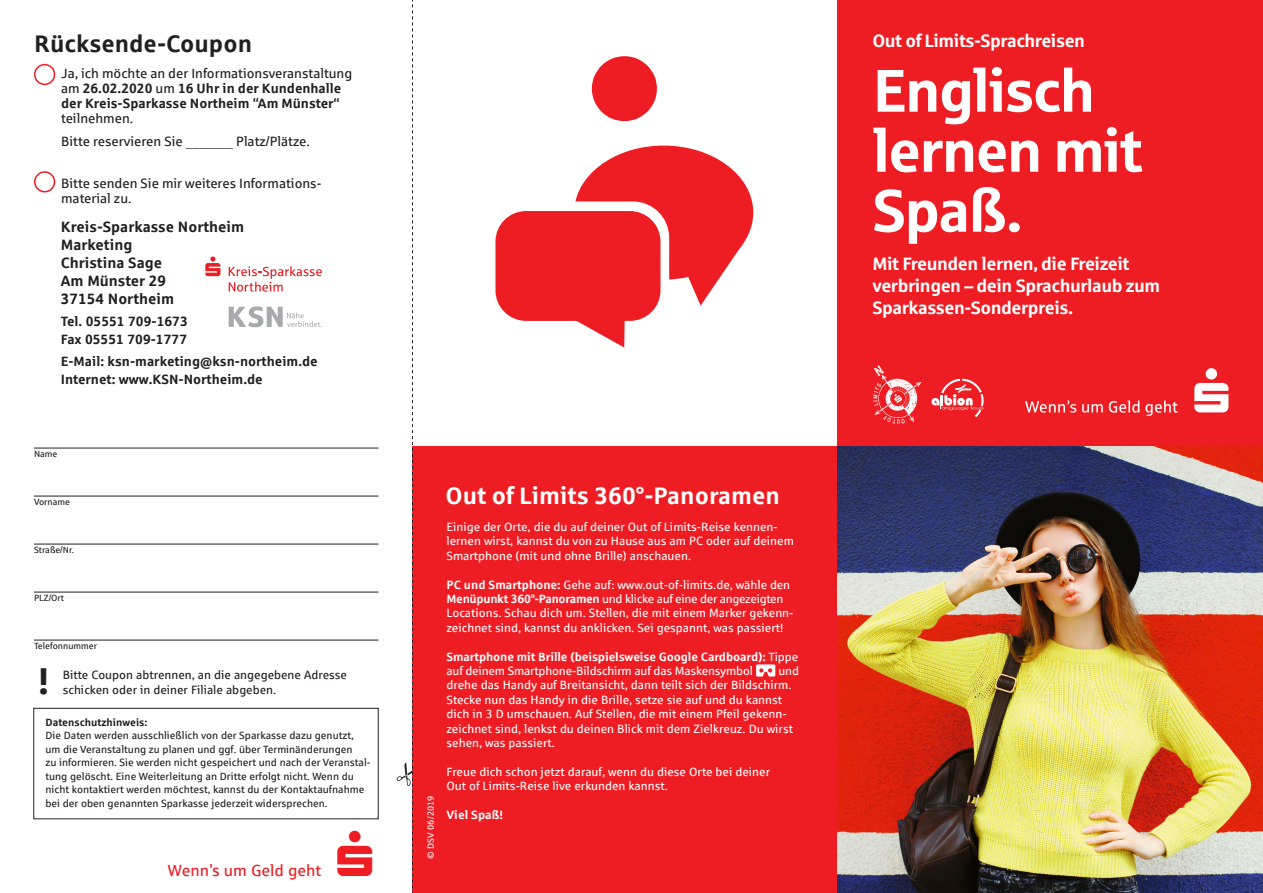
<style>
.page{position:relative;width:1263px;height:893px;background:#fff}
.page>*{position:absolute;margin:0;border:0;box-sizing:border-box;transform-origin:0 0}
.t1{font:700 60px/60px "Sparkasse Rg";letter-spacing:-.035em;color:#fff}
.Titelzeile_weiss{font:700 37.5px "Sparkasse Rg";color:#231f20}
.Einleitung_und_Ueber{font:700 24px "Sparkasse Rg";color:#fff}
.Einleitung_und_Ueber-2{font:700 24px "Sparkasse Rg";color:#231f20}
.t2{font:700 18px/21.6px "Sparkasse Rg";letter-spacing:-.025em;color:#fff}
.Titelzeile_weiss-2{font:16.2px "Sparkasse Rg";color:#ee1d23}
.Titelzeile_weiss-3{font:700 15px "Sparkasse Rg";color:#231f20}
.Copy_9pkt{font:700 13.5px/14.9px "Sparkasse Rg";color:#231f20}
.Titelzeile_weiss-4{font:700 13.5px "Sparkasse Rg";color:#231f20}
.Copy_9pkt-2{font:13.5px/14.9px "Sparkasse Rg";color:#231f20}
.Titelzeile_weiss-5{font:12px/14.4px "Sparkasse Rg";color:#fff}
.Titelzeile_weiss-6{font:12px "Sparkasse Rg";color:#231f20}
.Titelzeile_weiss-7{font:700 12px "Sparkasse Rg";color:#fff}
.Kommentar{font:10.5px/13.5px "Sparkasse Rg";color:#231f20}
.copy{font:9px "Sparkasse Rg";color:#231f20}
.Drucknummer_6pt_Regu{font:9px "Sparkasse Rg";letter-spacing:.02em;color:#fff}
.s1{font-weight:400}
.s2{font-weight:700}
</style>
<div class="page">
<div style="left:838px;top:0;width:425px;height:446px;background:#ee1d23"></div>
<img style="left:838px;top:446px;width:425px;height:447px">
<div style="left:412px;top:446px;width:425px;height:447px;background:#ee1d23"></div>
<svg style="left:397px;top:0;width:16px;height:893px"></svg>
<svg style="left:1025px;top:401px;width:153px;height:15px"></svg>
<svg style="left:1194px;top:368px;width:34px;height:44px"></svg>
<svg style="left:931px;top:379px;width:52px;height:38px"></svg>
<img style="left:873px;top:365px;width:49px;height:59px">
<svg style="left:495px;top:56px;width:258px;height:291px"></svg>
<svg style="left:756px;top:664px;width:19px;height:13px"></svg>
<hr style="left:34px;top:448px;width:344px;height:1px;background:#231f20">
<hr style="left:34px;top:496px;width:344px;height:1px;background:#231f20">
<hr style="left:34px;top:544px;width:344px;height:1px;background:#231f20">
<hr style="left:34px;top:592px;width:344px;height:1px;background:#231f20">
<hr style="left:34px;top:640px;width:344px;height:1px;background:#231f20">
<div style="left:34px;top:64px;width:21px;height:21px;border:2px solid #ee1d23;border-radius:50%"></div>
<div style="left:34px;top:171px;width:21px;height:21px;border:2px solid #ee1d23;border-radius:50%"></div>
<svg style="left:229px;top:266px;width:93px;height:26px"></svg>
<svg style="left:205px;top:256px;width:15px;height:20px"></svg>
<svg style="left:229px;top:306px;width:93px;height:21px"></svg>
<div style="left:33px;top:708px;width:345px;height:111px;border:1px solid #231f20"></div>
<p class="Einleitung_und_Ueber-2" style="left:34px;top:28px;width:220px">Rücksende-Coupon</p>
<p class="Copy_9pkt" style="left:61px;top:66px;width:293px"><span class="s1">Ja, ich möchte an der Informationsveranstaltung am</span> 26.02.2020 <span class="s1">um</span> 16 Uhr in der Kundenhalle der Kreis-Sparkasse Northeim “Am Münster“ <span class="s1">teilnehmen.</span></p>
<p class="Copy_9pkt-2" style="left:61px;top:134px;width:250px">Bitte reservieren Sie _______ Platz/Plätze.</p>
<p class="Copy_9pkt-2" style="left:61px;top:175px;width:262px">Bitte senden Sie mir weiteres Informations&shy;material zu.</p>
<p class="Titelzeile_weiss-3" style="left:61px;top:217px;width:185px">Kreis-Sparkasse Northeim</p>
<p class="Titelzeile_weiss-3" style="left:61px;top:235px;width:73px">Marketing</p>
<p class="Titelzeile_weiss-3" style="left:61px;top:253px;width:103px">Christina Sage</p>
<p class="Titelzeile_weiss-3" style="left:61px;top:271px;width:107px">Am Münster 29</p>
<p class="Titelzeile_weiss-3" style="left:61px;top:289px;width:115px">37154 Northeim</p>
<p class="Titelzeile_weiss-4" style="left:61px;top:312px;width:129px">Tel. 05551 709-1673</p>
<p class="Titelzeile_weiss-4" style="left:61px;top:330px;width:128px">Fax 05551 709-1777</p>
<p class="Titelzeile_weiss-4" style="left:61px;top:353px;width:258px">E-Mail: ksn-marketing@ksn-northeim.de</p>
<p class="Titelzeile_weiss-4" style="left:61px;top:371px;width:203px">Internet: www.KSN-Northeim.de</p>
<p class="copy" style="left:34px;top:448px;width:25px">Name</p>
<p class="copy" style="left:34px;top:496px;width:38px">Vorname</p>
<p class="copy" style="left:34px;top:544px;width:41px">Straße/Nr.</p>
<p class="copy" style="left:34px;top:592px;width:32px">PLZ/Ort</p>
<p class="copy" style="left:34px;top:640px;width:65px">Telefonnummer</p>
<p class="Titelzeile_weiss" style="left:38px;top:657px;width:12px">!</p>
<p class="Titelzeile_weiss-6" style="left:63px;top:668px;width:286px">Bitte Coupon abtrennen, an die angegebene Adresse</p>
<p class="Titelzeile_weiss-6" style="left:63px;top:682px;width:215px">schicken oder in deiner Filiale abgeben.</p>
<p class="Kommentar" style="left:45px;top:715px;width:327px"><span class="s2">Datenschutzhinweis:<br></span>Die Daten werden ausschließlich von der Sparkasse dazu genutzt, um die Veranstaltung zu planen und ggf. über Terminänderungen<br>zu informieren. Sie werden nicht gespeichert und nach der Veranstal&shy;tung gelöscht. Eine Weiterleitung an Dritte erfolgt nicht. Wenn du nicht kontaktiert werden möchtest, kannst du der Kontaktaufnahme bei der oben genannten Sparkasse jederzeit widersprechen.</p>
<p class="Titelzeile_weiss-2" style="left:168px;top:860px;width:155px">Wenn’s um Geld geht</p>
<p class="Drucknummer_6pt_Regu" style="left:425px;top:859px;width:65px;rotate:-90deg">© DSV 06/2019</p>
<p class="Einleitung_und_Ueber" style="left:445px;top:480px;width:336px">Out of Limits 360°-Panoramen</p>
<p class="Titelzeile_weiss-5" style="left:446px;top:519px;width:349px">Einige der Orte, die du auf deiner Out of Limits-Reise kennen&shy;lernen wirst, kannst du von zu Hause aus am PC oder auf deinem<br>Smartphone (mit und ohne Brille) anschauen.</p>
<p class="Titelzeile_weiss-5" style="left:446px;top:577px;width:348px"><span class="s2">PC und Smartphone:</span> Gehe auf: www.out-of-limits.de, wähle den <span class="s2">Menüpunkt 360°-Panoramen</span> und klicke auf eine der angezeigten Locations. Schau dich um. Stellen, die mit einem Marker gekenn&shy;zeichnet sind, kannst du anklicken. Sei gespannt, was passiert!</p>
<p class="Titelzeile_weiss-5" style="left:446px;top:649px;width:353px"><span class="s2">Smartphone mit Brille (beispielsweise Google Cardboard):</span> Tippe auf deinem Smartphone-Bildschirm auf das Maskensymbol</p>
<p class="Titelzeile_weiss-5" style="left:446px;top:663px;width:354px;text-indent:332px">und drehe das Handy auf Breitansicht, dann teilt sich der Bildschirm.<br>Stecke nun das Handy in die Brille, setze sie auf und du kannst dich in 3 D umschauen. Auf Stellen, die mit einem Pfeil gekenn&shy;zeichnet sind, lenkst du deinen Blick mit dem Zielkreuz. Du wirst sehen, was passiert.</p>
<p class="Titelzeile_weiss-5" style="left:446px;top:764px;width:325px">Freue dich schon jetzt darauf, wenn du diese Orte bei deiner<br>Out of Limits-Reise live erkunden kannst.</p>
<p class="Titelzeile_weiss-7" style="left:446px;top:807px;width:58px">Viel Spaß!</p>
<p class="t2" style="left:872px;top:30px;width:214px">Out of Limits-Sprachreisen</p>
<p class="t1" style="left:872px;top:58px;width:272px">Englisch lernen mit<br>Spaß.</p>
<p class="t2" style="left:872px;top:253px;width:289px">Mit Freunden lernen, die Freizeit verbringen – dein Sprachurlaub zum<br>Sparkassen-Sonderpreis.</p>
</div>
